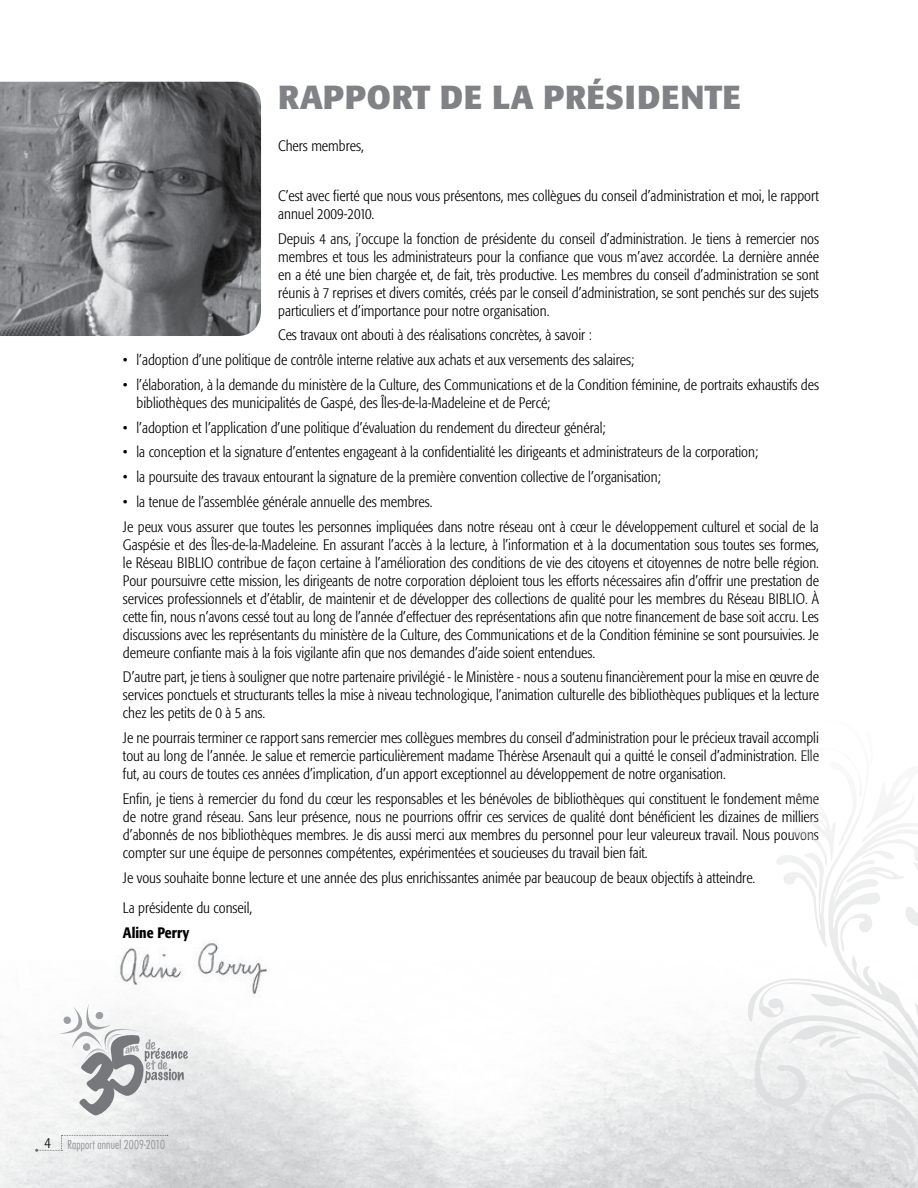
<style>
.page{position:relative;width:918px;height:1188px;background:#fff}
.page>*{position:absolute;margin:0;border:0;box-sizing:border-box;transform-origin:0 0}
.t1{font:700 33px "Formata";letter-spacing:.02em;color:#808285}
.t2{font:300 condensed 15px/18px "Formata";color:#000;text-align:justify}
.t3{font:500 condensed 15px "Formata";color:#000}
.t4{font:300 condensed 12px "Futura";letter-spacing:.015em;color:#939598}
.s1{font-family:"Formata";font-size:15px;color:#000}
</style>
<div class="page">
<img style="left:115px;top:943px;width:154px;height:54px">
<svg style="left:58px;top:1003px;width:130px;height:113px"></svg>
<svg style="left:740px;top:810px;width:178px;height:378px"></svg>
<svg style="left:0;top:81px;width:262px;height:255px;background:#767779"></svg>
<svg style="left:35px;top:1135px;width:133px;height:17px"></svg>
<h1 class="t1" style="left:278px;top:76px;width:464px">RAPPORT DE LA PRÉSIDENTE</h1>
<p class="t2" style="left:278px;top:137px;width:87px">Chers membres,</p>
<p class="t2" style="left:278px;top:187px;width:542px">C’est avec fierté que nous vous présentons, mes collègues du conseil d’administration et moi, le rapport annuel 2009-2010.</p>
<p class="t2" style="left:278px;top:229px;width:542px">Depuis 4 ans, j’occupe la fonction de présidente du conseil d’administration. Je tiens à remercier nos membres et tous les administrateurs pour la confiance que vous m’avez accordée. La dernière année en a été une bien chargée et, de fait, très productive. Les membres du conseil d’administration se sont réunis à 7 reprises et divers comités, créés par le conseil d’administration, se sont penchés sur des sujets particuliers et d’importance pour notre organisation.</p>
<p class="t2" style="left:278px;top:326px;width:315px">Ces travaux ont abouti à des réalisations concrètes, à savoir :</p>
<p class="t2" style="left:123px;top:351px;width:513px">• l’adoption d’une politique de contrôle interne relative aux achats et aux versements des salaires;</p>
<p class="t2" style="left:136px;top:376px;width:684px;text-indent:-14px">• l’élaboration, à la demande du ministère de la Culture, des Communications et de la Condition féminine, de portraits exhaustifs des bibliothèques des municipalités de Gaspé, des Îles-de-la-Madeleine et de Percé;</p>
<p class="t2" style="left:123px;top:418px;width:484px">• l’adoption et l’application d’une politique d’évaluation du rendement du directeur général;</p>
<p class="t2" style="left:123px;top:443px;width:637px">• la conception et la signature d’ententes engageant à la confidentialité les dirigeants et administrateurs de la corporation;</p>
<p class="t2" style="left:123px;top:468px;width:539px">• la poursuite des travaux entourant la signature de la première convention collective de l’organisation;</p>
<p class="t2" style="left:123px;top:489px;width:697px;line-height:24.8px">• la tenue de l’assemblée générale annuelle des membres.<br>Je peux vous assurer que toutes les personnes impliquées dans notre réseau ont à cœur le développement culturel et social de la</p>
<p class="t2" style="left:123px;top:535px;width:698px">Gaspésie et des Îles-de-la-Madeleine. En assurant l’accès à la lecture, à l’information et à la documentation sous toutes ses formes, le Réseau BIBLIO contribue de façon certaine à l’amélioration des conditions de vie des citoyens et citoyennes de notre belle région.<br>Pour poursuivre cette mission, les dirigeants de notre corporation déploient tous les efforts nécessaires afin d’offrir une prestation de services professionnels et d’établir, de maintenir et de développer des collections de qualité pour les membres du Réseau BIBLIO. À cette fin, nous n’avons cessé tout au long de l’année d’effectuer des représentations afin que notre financement de base soit accru. Les discussions avec les représentants du ministère de la Culture, des Communications et de la Condition féminine se sont poursuivies. Je demeure confiante mais à la fois vigilante afin que nos demandes d’aide soient entendues.</p>
<p class="t2" style="left:123px;top:668px;width:698px">D’autre part, je tiens à souligner que notre partenaire privilégié - le Ministère - nous a soutenu financièrement pour la mise en œuvre de services ponctuels et structurants telles la mise à niveau technologique, l’animation culturelle des bibliothèques publiques et la lecture chez les petits de 0 à 5 ans.</p>
<p class="t2" style="left:123px;top:729px;width:697px">Je ne pourrais terminer ce rapport sans remercier mes collègues membres du conseil d’administration pour le précieux travail accompli tout au long de l’année. Je salue et remercie particulièrement madame Thérèse Arsenault qui a quitté le conseil d’administration. Elle fut, au cours de toutes ces années d’implication, d’un apport exceptionnel au développement de notre organisation.</p>
<p class="t2" style="left:123px;top:790px;width:698px">Enfin, je tiens à remercier du fond du cœur les responsables et les bénévoles de bibliothèques qui constituent le fondement même de notre grand réseau. Sans leur présence, nous ne pourrions offrir ces services de qualité dont bénéficient les dizaines de milliers d’abonnés de nos bibliothèques membres. Je dis aussi merci aux membres du personnel pour leur valeureux travail. Nous pouvons compter sur une équipe de personnes compétentes, expérimentées et soucieuses du travail bien fait.</p>
<p class="t2" style="left:123px;top:862px;width:634px;line-height:30.8px">Je vous souhaite bonne lecture et une année des plus enrichissantes animée par beaucoup de beaux objectifs à atteindre.<br>La présidente du conseil,</p>
<p class="t3" style="left:123px;top:924px;width:68px">Aline Perry</p>
<p class="t4" style="left:45px;top:1137px;width:122px"><span class="s1">4</span> Rapport annuel 2009-2010</p>
</div>
